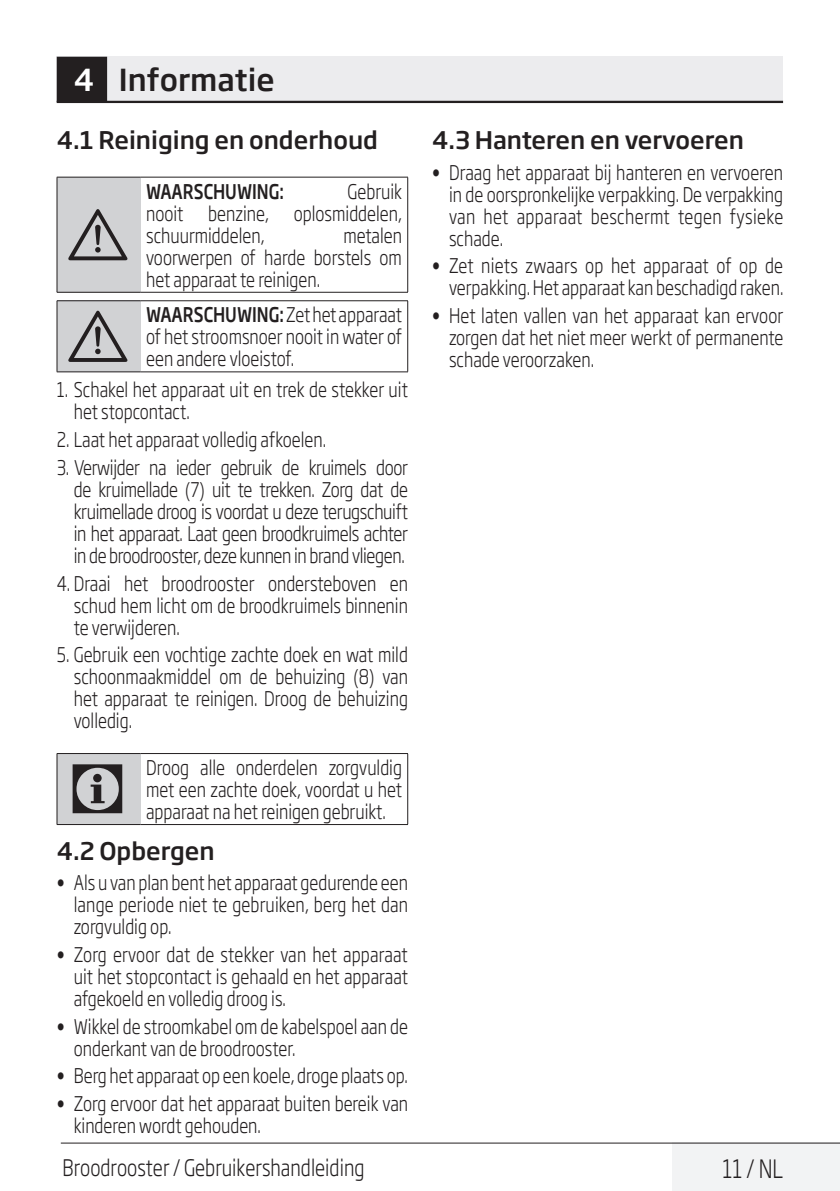
<style>
.page{position:relative;width:840px;height:1191px;background:#fff}
.page>*{position:absolute;margin:0;border:0;box-sizing:border-box;transform-origin:0 0}
.t1{font:72px "ZIWARNUN";color:#231f20}
.t2{font:64px "ZIWARNUN";color:#231f20}
.Unite_Baslik_Icerik{font:500 30px "Soho Gothic Pro";color:#231f20}
.t3{font:300 25px "Soho Gothic Pro";color:#231f20;scale:.8 1}
.Alt_Baslik_Icerik{font:500 24px "Soho Gothic Pro";color:#231f20}
.t4{font:300 22.4px "Soho Gothic Pro";color:#231f20;scale:.8 1}
.Duz_Metin{font:300 20px/22px "Soho Gothic Pro";color:#231f20;text-align:justify;scale:.8 1}
.Duz_Metin-2{font:500 20px "Soho Gothic Pro";color:#231f20;scale:.8 1}
.s1{color:#fff}
.s2{font-weight:500}
.s3{font-family:"Helvetica Neue LT Pro";font-weight:700;font-stretch:condensed}
</style>
<div class="page">
<div style="left:672px;top:1142px;width:167px;height:49px;background:#f2f3f4"></div>
<hr style="left:61px;top:1142px;width:778px;height:1px;background:#231f20">
<div style="left:57px;top:57px;width:725px;height:45px;background:#ececee"></div>
<hr style="left:57px;top:101px;width:725px;height:2px;background:#231f20">
<div style="left:58px;top:58px;width:48px;height:43px;background:#231f20"></div>
<div style="left:57px;top:57px;width:50px;height:45px;border:2px solid #231f20"></div>
<div style="left:57px;top:177px;width:83px;height:115px;background:#d1d2d4"></div>
<hr style="left:57px;top:292px;width:83px;height:1px;background:#231f20">
<hr style="left:140px;top:177px;width:268px;height:1px;background:#231f20">
<hr style="left:407px;top:177px;width:1px;height:115px;background:#231f20">
<hr style="left:140px;top:292px;width:268px;height:1px;background:#231f20">
<hr style="left:57px;top:177px;width:83px;height:1px;background:#231f20">
<hr style="left:57px;top:177px;width:1px;height:115px;background:#231f20">
<div style="left:57px;top:301px;width:83px;height:71px;background:#d1d2d4"></div>
<hr style="left:57px;top:371px;width:83px;height:1px;background:#231f20">
<hr style="left:140px;top:300px;width:268px;height:1px;background:#231f20">
<hr style="left:407px;top:301px;width:1px;height:70px;background:#231f20">
<hr style="left:140px;top:371px;width:268px;height:1px;background:#231f20">
<hr style="left:57px;top:300px;width:83px;height:1px;background:#231f20">
<hr style="left:57px;top:301px;width:1px;height:70px;background:#231f20">
<div style="left:57px;top:753px;width:83px;height:71px;background:#d1d2d4"></div>
<hr style="left:57px;top:824px;width:83px;height:1px;background:#231f20">
<hr style="left:140px;top:753px;width:268px;height:1px;background:#231f20">
<hr style="left:407px;top:754px;width:1px;height:70px;background:#231f20">
<hr style="left:140px;top:824px;width:268px;height:1px;background:#231f20">
<hr style="left:57px;top:753px;width:83px;height:1px;background:#231f20">
<hr style="left:57px;top:754px;width:1px;height:70px;background:#231f20">
<p class="Unite_Baslik_Icerik" style="left:74px;top:57px;width:202px"><span class="s1">4</span> Informatie</p>
<p class="Alt_Baslik_Icerik" style="left:57px;top:121px;width:322px">4.1 Reiniging en onderhoud</p>
<p class="t2" style="left:68px;top:201px;width:63px">A</p>
<p class="Duz_Metin" style="left:146px;top:179px;width:321px;text-indent:201px">Gebruik nooit benzine, oplosmiddelen, schuurmiddelen,</p>
<p class="Duz_Metin-2" style="left:146px;top:175px;width:174px">WAARSCHUWING:</p>
<p class="Duz_Metin" style="left:146px;top:223px;width:321px;text-indent:197px">metalen voorwerpen of harde borstels om het apparaat te reinigen.</p>
<p class="t2" style="left:68px;top:302px;width:63px">A</p>
<p class="Duz_Metin" style="left:146px;top:303px;width:321px"><span class="s2">WAARSCHUWING:</span> Zet het apparaat of het stroomsnoer nooit in water of een andere vloeistof.</p>
<p class="Duz_Metin" style="left:74px;top:378px;width:419px;text-indent:-17px">1. Schakel het apparaat uit en trek de stekker uit het stopcontact.</p>
<p class="Duz_Metin" style="left:57px;top:427px;width:338px">2. Laat het apparaat volledig afkoelen.</p>
<p class="Duz_Metin" style="left:74px;top:455px;width:419px;text-indent:-17px">3. Verwijder na ieder gebruik de kruimels door de kruimellade (7) uit te trekken. Zorg dat de kruimellade droog is voordat u deze terugschuift in het apparaat. Laat geen broodkruimels achter in de broodrooster, deze kunnen in brand vliegen.</p>
<p class="Duz_Metin" style="left:74px;top:571px;width:419px;text-indent:-17px">4. Draai het broodrooster ondersteboven en schud hem licht om de broodkruimels binnenin te verwijderen.</p>
<p class="Duz_Metin" style="left:74px;top:642px;width:419px;text-indent:-17px">5. Gebruik een vochtige zachte doek en wat mild schoonmaakmiddel om de behuizing (8) van het apparaat te reinigen. Droog de behuizing volledig.</p>
<p class="t1" style="left:68px;top:751px;width:63px">C</p>
<p class="Duz_Metin" style="left:146px;top:755px;width:321px">Droog alle onderdelen zorgvuldig met een zachte doek, voordat u het apparaat na het reinigen gebruikt.</p>
<p class="Alt_Baslik_Icerik" style="left:57px;top:832px;width:159px">4.2 Opbergen</p>
<p class="Duz_Metin" style="left:74px;top:870px;width:419px;text-indent:-17px"><span class="s3">•</span> Als u van plan bent het apparaat gedurende een lange periode niet te gebruiken, berg het dan zorgvuldig op.</p>
<p class="Duz_Metin" style="left:74px;top:942px;width:419px;text-indent:-17px"><span class="s3">•</span> Zorg ervoor dat de stekker van het apparaat uit het stopcontact is gehaald en het apparaat afgekoeld en volledig droog is.</p>
<p class="Duz_Metin" style="left:74px;top:1014px;width:419px;text-indent:-17px"><span class="s3">•</span> Wikkel de stroomkabel om de kabelspoel aan de onderkant van de broodrooster.</p>
<p class="Duz_Metin" style="left:57px;top:1063px;width:440px"><span class="s3">•</span> Berg het apparaat op een koele, droge plaats op.</p>
<p class="Duz_Metin" style="left:74px;top:1091px;width:419px;text-indent:-17px"><span class="s3">•</span> Zorg ervoor dat het apparaat buiten bereik van kinderen wordt gehouden.</p>
<p class="Alt_Baslik_Icerik" style="left:432px;top:121px;width:313px">4.3 Hanteren en vervoeren</p>
<p class="Duz_Metin" style="left:449px;top:160px;width:419px;text-indent:-17px"><span class="s3">•</span> Draag het apparaat bij hanteren en vervoeren in de oorspronkelijke verpakking. De verpakking van het apparaat beschermt tegen fysieke schade.</p>
<p class="Duz_Metin" style="left:432px;top:254px;width:440px;text-align:right"><span class="s3">•</span> Zet niets zwaars op het apparaat of op de verpakking. Het apparaat kan beschadigd raken.</p>
<p class="Duz_Metin" style="left:449px;top:303px;width:419px;text-indent:-17px"><span class="s3">•</span> Het laten vallen van het apparaat kan ervoor zorgen dat het niet meer werkt of permanente schade veroorzaken.</p>
<p class="t4" style="left:62px;top:1150px;width:379px">Broodrooster / Gebruikershandleiding</p>
<p class="t3" style="left:722px;top:1149px;width:77px">11 / NL</p>
</div>
